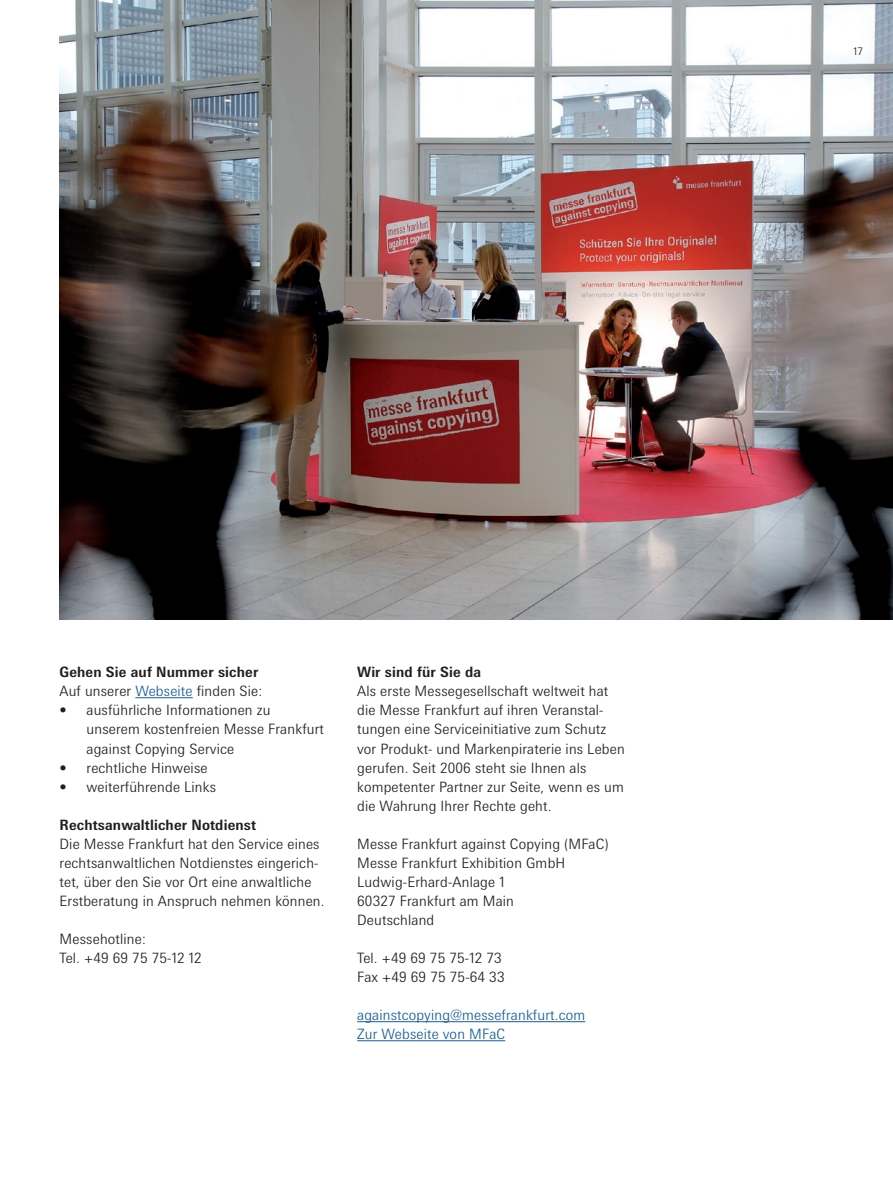
<style>
.page{position:relative;width:893px;height:1191px;background:#fff}
.page>*{position:absolute;margin:0;border:0;box-sizing:border-box;transform-origin:0 0}
.t1{font:300 14.25px/19px "Messe Univers";letter-spacing:.01em;color:#231f20}
.t2{font:700 14.25px/19px "Messe Univers";letter-spacing:.01em;color:#231f20}
.t3{font:300 14.25px/19px "Messe Univers";letter-spacing:.01em;color:#175d9e}
.t4{font:300 10.5px "Messe Univers";color:#231f20}
.s1{font-weight:300}
.s2{font-weight:300;color:#175d9e}
</style>
<div class="page">
<img style="left:60px;top:0;width:833px;height:619px">
<hr style="left:135px;top:697px;width:58px;height:1px;background:#175d9e">
<hr style="left:357px;top:1021px;width:228px;height:1px;background:#175d9e">
<hr style="left:357px;top:1040px;width:148px;height:1px;background:#175d9e">
<p class="t4" style="left:854px;top:45px;width:11px">17</p>
<p class="t2" style="left:60px;top:662px;width:204px">Gehen Sie auf Nummer sicher<br><span class="s1">Auf unserer</span> <span class="s2">Webseite</span> <span class="s1">finden Sie:</span></p>
<p class="t1" style="left:87px;top:700px;width:239px;text-indent:-27px">• ausführliche Informationen zu unserem kostenfreien Messe Frankfurt against Copying Service</p>
<p class="t1" style="left:60px;top:757px;width:150px">• rechtliche Hinweise</p>
<p class="t1" style="left:60px;top:777px;width:158px">• weiterführende Links</p>
<p class="t2" style="left:60px;top:815px;width:198px">Rechtsanwaltlicher Notdienst</p>
<p class="t1" style="left:60px;top:834px;width:267px">Die Messe Frankfurt hat den Service eines rechtsanwaltlichen Notdienstes eingerich&shy;tet, über den Sie vor Ort eine anwaltliche Erstberatung in Anspruch nehmen können.</p>
<p class="t1" style="left:60px;top:929px;width:144px">Messehotline:<br>Tel. +49 69 75 75-12 12</p>
<p class="t2" style="left:357px;top:662px;width:125px">Wir sind für Sie da</p>
<p class="t1" style="left:357px;top:681px;width:269px">Als erste Messegesellschaft weltweit hat die Messe Frankfurt auf ihren Veranstal&shy;tungen eine Serviceinitiative zum Schutz vor Produkt- und Markenpiraterie ins Leben gerufen. Seit 2006 steht sie Ihnen als kompetenter Partner zur Seite, wenn es um die Wahrung Ihrer Rechte geht.</p>
<p class="t1" style="left:357px;top:834px;width:253px">Messe Frankfurt against Copying (MFaC)<br>Messe Frankfurt Exhibition GmbH<br>Ludwig-Erhard-Anlage 1<br>60327 Frankfurt am Main<br>Deutschland</p>
<p class="t1" style="left:357px;top:948px;width:149px">Tel. +49 69 75 75-12 73<br>Fax +49 69 75 75-64 33</p>
<p class="t3" style="left:357px;top:1005px;width:230px">againstcopying@messefrankfurt.com<br>Zur Webseite von MFaC</p>
</div>
